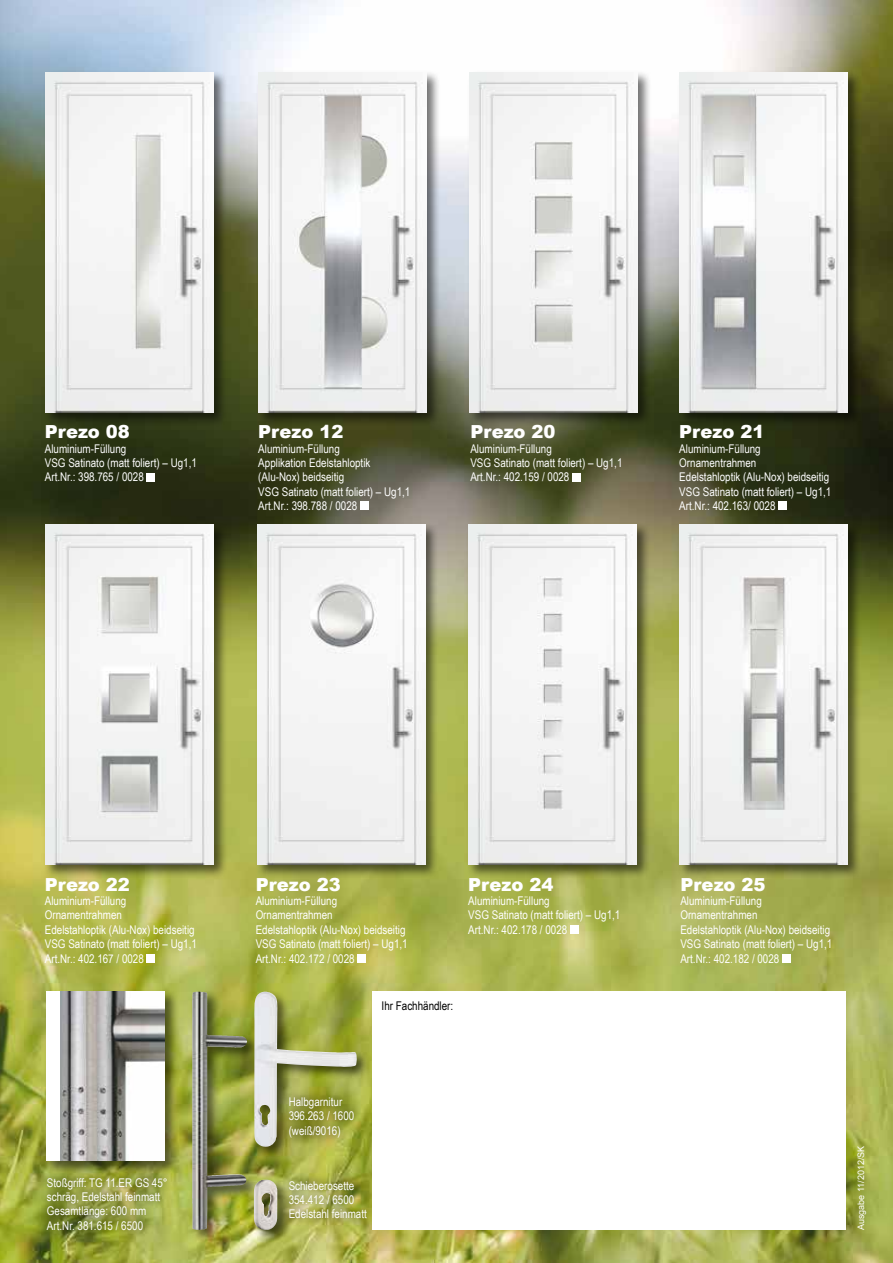
<style>
.page{position:relative;width:893px;height:1263px;background:#fff}
.page>*{position:absolute;margin:0;border:0;box-sizing:border-box;transform-origin:0 0}
.t1{font:900 18px "Arial";color:#fff}
.t2{font:12px/14.4px "Arial Narrow";color:#fff}
.t3{font:12px "Arial Narrow";color:#000}
.t4{font:9px "Arial";color:#fff}
</style>
<div class="page">
<img style="left:0;top:0;width:893px;height:1263px">
<div style="left:360px;top:502px;width:8px;height:8px;background:#fff"></div>
<div style="left:147px;top:473px;width:8px;height:8px;background:#fff"></div>
<div style="left:257px;top:70px;width:184px;height:356px;background:#000;opacity:.55"></div>
<img style="left:259px;top:72px;width:168px;height:340px">
<div style="left:43px;top:70px;width:184px;height:356px;background:#000;opacity:.55"></div>
<img style="left:45px;top:72px;width:168px;height:340px">
<div style="left:467px;top:70px;width:184px;height:356px;background:#000;opacity:.55"></div>
<img style="left:469px;top:72px;width:168px;height:340px">
<div style="left:572px;top:473px;width:9px;height:8px;background:#fff"></div>
<div style="left:38px;top:1168px;width:138px;height:71px;background:#000;opacity:.75"></div>
<div style="left:280px;top:1171px;width:95px;height:57px;background:#000;opacity:.75"></div>
<div style="left:372px;top:992px;width:473px;height:238px;background:#fff"></div>
<div style="left:45px;top:989px;width:134px;height:186px;background:#000;opacity:.55"></div>
<div style="left:47px;top:992px;width:118px;height:169px;background:#fff"></div>
<img style="left:61px;top:992px;width:104px;height:169px">
<div style="left:190px;top:990px;width:70px;height:254px;background:#000;opacity:.55"></div>
<img style="left:192px;top:992px;width:55px;height:238px">
<div style="left:252px;top:990px;width:119px;height:171px;background:#000;opacity:.55"></div>
<img style="left:253px;top:992px;width:104px;height:156px">
<div style="left:252px;top:1177px;width:39px;height:67px;background:#000;opacity:.55"></div>
<img style="left:254px;top:1179px;width:23px;height:51px">
<div style="left:357px;top:954px;width:9px;height:8px;background:#fff"></div>
<div style="left:147px;top:954px;width:8px;height:8px;background:#fff"></div>
<div style="left:570px;top:925px;width:8px;height:9px;background:#fff"></div>
<div style="left:467px;top:522px;width:184px;height:357px;background:#000;opacity:.55"></div>
<img style="left:469px;top:525px;width:168px;height:340px">
<div style="left:677px;top:522px;width:184px;height:357px;background:#000;opacity:.55"></div>
<img style="left:679px;top:525px;width:168px;height:340px">
<div style="left:677px;top:70px;width:184px;height:356px;background:#000;opacity:.55"></div>
<img style="left:679px;top:72px;width:168px;height:340px">
<div style="left:255px;top:522px;width:184px;height:357px;background:#000;opacity:.55"></div>
<img style="left:257px;top:525px;width:168px;height:340px">
<div style="left:43px;top:522px;width:185px;height:357px;background:#000;opacity:.55"></div>
<img style="left:46px;top:525px;width:168px;height:340px">
<div style="left:782px;top:954px;width:8px;height:8px;background:#fff"></div>
<div style="left:778px;top:502px;width:9px;height:8px;background:#fff"></div>
<h1 class="t1" style="left:45px;top:419px;width:87px">Prezo 08</h1>
<p class="t2" style="left:45px;top:441px;width:154px">Aluminium-Füllung<br>VSG Satinato (matt foliert) – Ug1,1<br>Art.Nr.: 398.765 / 0028</p>
<h1 class="t1" style="left:258px;top:419px;width:87px">Prezo 12</h1>
<p class="t2" style="left:258px;top:441px;width:154px">Aluminium-Füllung<br>Applikation Edelstahloptik (Alu-Nox) beidseitig<br>VSG Satinato (matt foliert) – Ug1,1<br>Art.Nr.: 398.788 / 0028</p>
<h1 class="t1" style="left:470px;top:419px;width:87px">Prezo 20</h1>
<p class="t2" style="left:470px;top:441px;width:154px">Aluminium-Füllung<br>VSG Satinato (matt foliert) – Ug1,1<br>Art.Nr.: 402.159 / 0028</p>
<h1 class="t1" style="left:679px;top:419px;width:87px">Prezo 21</h1>
<p class="t2" style="left:679px;top:441px;width:154px">Aluminium-Füllung<br>Ornamentrahmen<br>Edelstahloptik (Alu-Nox) beidseitig<br>VSG Satinato (matt foliert) – Ug1,1<br>Art.Nr.: 402.163/ 0028</p>
<h1 class="t1" style="left:45px;top:871px;width:87px">Prezo 22</h1>
<p class="t2" style="left:45px;top:893px;width:154px">Aluminium-Füllung<br>Ornamentrahmen<br>Edelstahloptik (Alu-Nox) beidseitig<br>VSG Satinato (matt foliert) – Ug1,1<br>Art.Nr.: 402.167 / 0028</p>
<p class="t2" style="left:47px;top:1175px;width:122px">Stoßgriff: TG 11.ER GS 45° schräg, Edelstahl feinmatt<br>Gesamtlänge: 600 mm<br>Art.Nr. 381.615 / 6500</p>
<h1 class="t1" style="left:256px;top:871px;width:87px">Prezo 23</h1>
<p class="t2" style="left:256px;top:893px;width:154px">Aluminium-Füllung<br>Ornamentrahmen<br>Edelstahloptik (Alu-Nox) beidseitig<br>VSG Satinato (matt foliert) – Ug1,1<br>Art.Nr.: 402.172 / 0028</p>
<p class="t3" style="left:382px;top:997px;width:73px">Ihr Fachhändler:</p>
<h1 class="t1" style="left:468px;top:871px;width:87px">Prezo 24</h1>
<p class="t2" style="left:468px;top:893px;width:154px">Aluminium-Füllung<br>VSG Satinato (matt foliert) – Ug1,1<br>Art.Nr.: 402.178 / 0028</p>
<p class="t2" style="left:289px;top:1094px;width:67px">Halbgarnitur<br>396.263 / 1600 (weiß/9016)</p>
<p class="t2" style="left:289px;top:1178px;width:80px">Schieberosette<br>354.412 / 6500<br>Edelstahl feinmatt</p>
<h1 class="t1" style="left:680px;top:871px;width:87px">Prezo 25</h1>
<p class="t2" style="left:680px;top:893px;width:154px">Aluminium-Füllung<br>Ornamentrahmen<br>Edelstahloptik (Alu-Nox) beidseitig<br>VSG Satinato (matt foliert) – Ug1,1<br>Art.Nr.: 402.182 / 0028</p>
<p class="t4" style="left:855px;top:1230px;width:86px;rotate:-90deg">Ausgabe 11/2012/SK</p>
</div>
